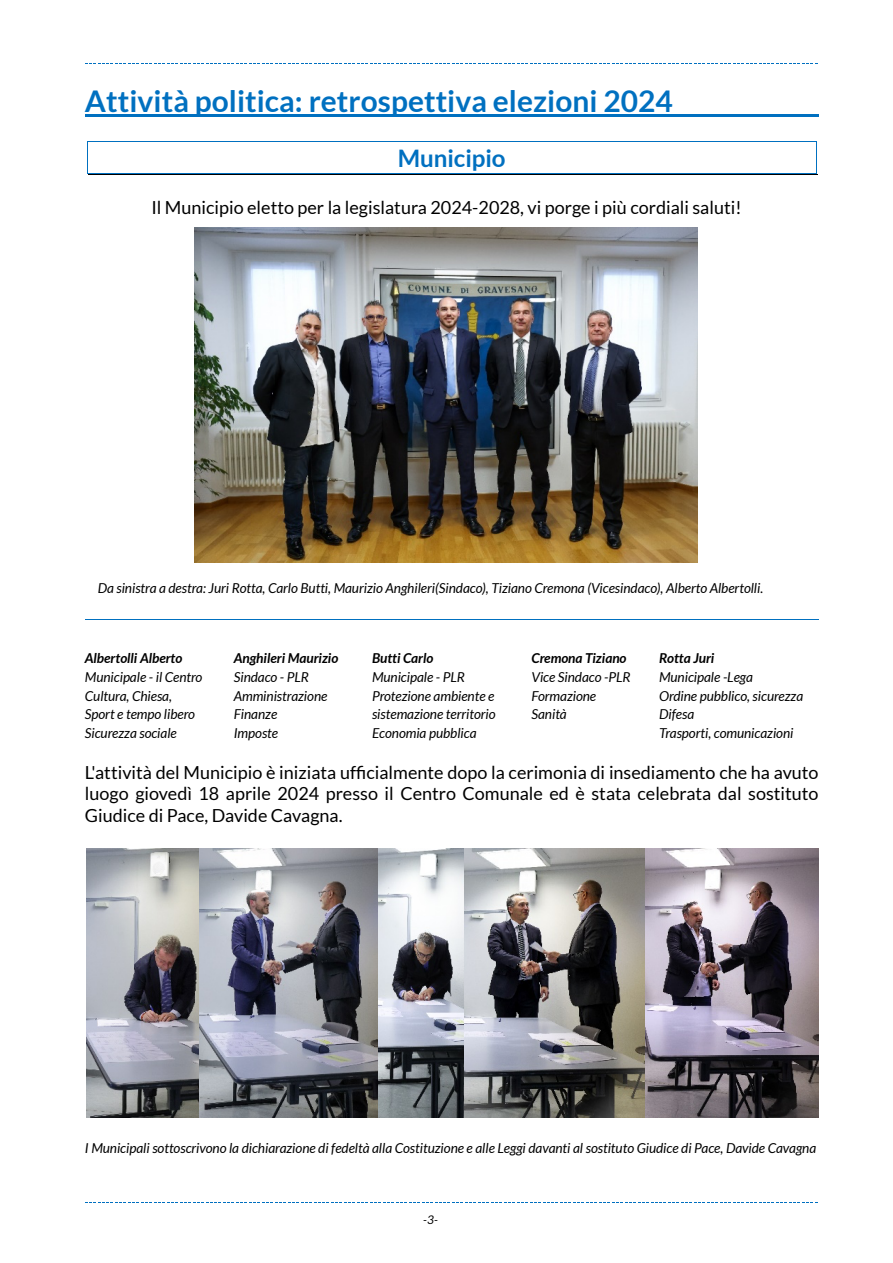
<style>
.page{position:relative;width:893px;height:1263px;background:#fff}
.page>*{position:absolute;margin:0;border:0;box-sizing:border-box;transform-origin:0 0}
.t1{font:700 29.85px "Lato";color:#0070c0}
.t2{font:700 24.15px "Lato";letter-spacing:-.005em;color:#0070c0}
.t3{font:18px/21.6px "Lato";color:#000;text-align:justify}
.t4{font:italic 13.65px "Lato";letter-spacing:-.005em;color:#000}
.t5{font:italic 700 13.65px "Lato";letter-spacing:-.005em;color:#000}
.t6{font:italic 11.85px "Lato";color:#000}
</style>
<div class="page">
<svg style="left:85px;top:63px;width:732px;height:1px"></svg>
<hr style="left:85px;top:114px;width:734px;height:2px;background:#0070c0">
<hr style="left:88px;top:141px;width:728px;height:1px;background:#0070c0">
<hr style="left:88px;top:174px;width:728px;height:1px;background:#000">
<hr style="left:88px;top:173px;width:728px;height:1px;background:#0070c0">
<hr style="left:87px;top:141px;width:1px;height:32px;background:#0070c0">
<hr style="left:816px;top:141px;width:1px;height:32px;background:#0070c0">
<hr style="left:85px;top:619px;width:734px;height:1px;background:#0070c0">
<svg style="left:85px;top:1202px;width:732px;height:1px"></svg>
<img style="left:377px;top:848px;width:88px;height:269px">
<img style="left:87px;top:849px;width:179px;height:269px">
<img style="left:200px;top:848px;width:177px;height:269px">
<img style="left:639px;top:848px;width:179px;height:270px">
<img style="left:465px;top:848px;width:179px;height:269px">
<img style="left:195px;top:227px;width:503px;height:336px">
<h1 class="t1" style="left:85px;top:84px;width:589px">Attività politica: retrospettiva elezioni 2024</h1>
<h2 class="t2" style="left:398px;top:144px;width:109px">Municipio</h2>
<h3 class="t3" style="left:151px;top:196px;width:592px">Il Municipio eletto per la legislatura 2024-2028, vi porge i più cordiali saluti!</h3>
<p class="t4" style="left:98px;top:580px;width:667px">Da sinistra a destra: Juri Rotta, Carlo Butti, Maurizio Anghileri(Sindaco), Tiziano Cremona (Vicesindaco), Alberto Albertolli.</p>
<p class="t5" style="left:85px;top:650px;width:99px">Albertolli Alberto</p>
<p class="t5" style="left:234px;top:650px;width:106px">Anghileri Maurizio</p>
<p class="t5" style="left:372px;top:650px;width:63px">Butti Carlo</p>
<p class="t5" style="left:532px;top:650px;width:97px">Cremona Tiziano</p>
<p class="t5" style="left:659px;top:650px;width:57px">Rotta Juri</p>
<p class="t4" style="left:85px;top:669px;width:119px">Municipale - il Centro</p>
<p class="t4" style="left:234px;top:669px;width:77px">Sindaco - PLR</p>
<p class="t4" style="left:372px;top:669px;width:94px">Municipale - PLR</p>
<p class="t4" style="left:531px;top:669px;width:101px">Vice Sindaco -PLR</p>
<p class="t4" style="left:659px;top:669px;width:96px">Municipale -Lega</p>
<p class="t4" style="left:85px;top:688px;width:89px">Cultura, Chiesa,</p>
<p class="t4" style="left:234px;top:688px;width:95px">Amministrazione</p>
<p class="t4" style="left:372px;top:688px;width:124px">Protezione ambiente e</p>
<p class="t4" style="left:531px;top:688px;width:66px">Formazione</p>
<p class="t4" style="left:659px;top:688px;width:146px">Ordine pubblico, sicurezza</p>
<p class="t4" style="left:85px;top:707px;width:112px">Sport e tempo libero</p>
<p class="t4" style="left:234px;top:707px;width:45px">Finanze</p>
<p class="t4" style="left:372px;top:707px;width:125px">sistemazione territorio</p>
<p class="t4" style="left:531px;top:707px;width:37px">Sanità</p>
<p class="t4" style="left:659px;top:707px;width:37px">Difesa</p>
<p class="t4" style="left:85px;top:725px;width:93px">Sicurezza sociale</p>
<p class="t4" style="left:234px;top:725px;width:46px">Imposte</p>
<p class="t4" style="left:372px;top:725px;width:106px">Economia pubblica</p>
<p class="t4" style="left:659px;top:725px;width:136px">Trasporti, comunicazioni</p>
<h3 class="t3" style="left:85px;top:761px;width:735px">L'attività del Municipio è iniziata ufficialmente dopo la cerimonia di insediamento che ha avuto luogo giovedì 18 aprile 2024 presso il Centro Comunale ed è stata celebrata dal sostituto Giudice di Pace, Davide Cavagna.</h3>
<p class="t4" style="left:85px;top:1140px;width:733px">I Municipali sottoscrivono la dichiarazione di fedeltà alla Costituzione e alle Leggi davanti al sostituto Giudice di Pace, Davide Cavagna</p>
<p class="t6" style="left:423px;top:1213px;width:16px">-3-</p>
</div>
